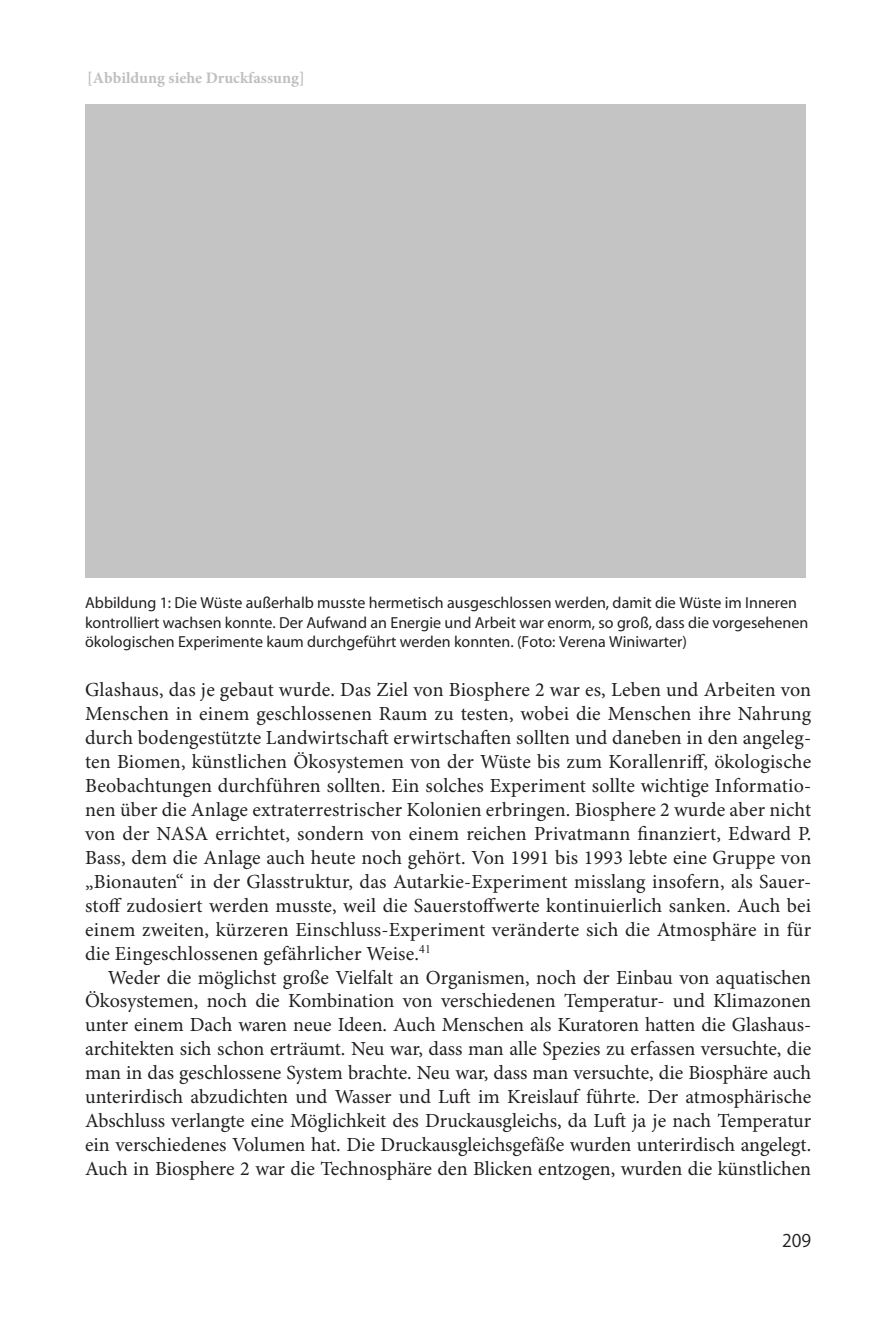
<style>
.page{position:relative;width:885px;height:1327px;background:#fff}
.page>*{position:absolute;margin:0;border:0;box-sizing:border-box;transform-origin:0 0}
.t1{font:20px/24px "Minion Pro";color:#231f20;text-align:justify}
.t2{font:20px "Myriad MM 350 550";color:#231f20}
.t3{font:16px/19.2px "Myriad MM 400 600";color:#231f20}
.t4{font:700 16px "Minion Pro";color:#bfbfbf}
</style>
<div class="page">
<p class="t4" style="left:87px;top:66px;width:219px">[Abbildung siehe Druckfassung]</p>
<p class="t3" style="left:85px;top:594px;width:724px">Abbildung 1: Die Wüste außerhalb musste hermetisch ausgeschlossen werden, damit die Wüste im Inneren kontrolliert wachsen konnte. Der Aufwand an Energie und Arbeit war enorm, so groß, dass die vorgesehenen ökologischen Experimente kaum durchgeführt werden konnten. (Foto: Verena Winiwarter)</p>
<p class="t1" style="left:85px;top:678px;width:727px">Glashaus, das je gebaut wurde. Das Ziel von Biosphere 2 war es, Leben und Arbeiten von Menschen in einem geschlossenen Raum zu testen, wobei die Menschen ihre Nahrung durch bodengestützte Landwirtschaft erwirtschaften sollten und daneben in den angeleg&shy;ten Biomen, künstlichen Ökosystemen von der Wüste bis zum Korallenriff, ökologische Beobachtungen durchführen sollten. Ein solches Experiment sollte wichtige Informatio&shy;nen über die Anlage extraterrestrischer Kolonien erbringen. Biosphere 2 wurde aber nicht von der NASA errichtet, sondern von einem reichen Privatmann finanziert, Edward P.<br>Bass, dem die Anlage auch heute noch gehört. Von 1991 bis 1993 lebte eine Gruppe von „Bionauten“ in der Glasstruktur, das Autarkie-Experiment misslang insofern, als Sauer&shy;stoff zudosiert werden musste, weil die Sauerstoffwerte kontinuierlich sanken. Auch bei einem zweiten, kürzeren Einschluss-Experiment veränderte sich die Atmosphäre in für die Eingeschlossenen gefährlicher Weise.<sup>41</sup></p>
<p class="t1" style="left:85px;top:966px;width:727px;text-indent:23px">Weder die möglichst große Vielfalt an Organismen, noch der Einbau von aquatischen Ökosystemen, noch die Kombination von verschiedenen Temperatur- und Klimazonen unter einem Dach waren neue Ideen. Auch Menschen als Kuratoren hatten die Glashaus&shy;architekten sich schon erträumt. Neu war, dass man alle Spezies zu erfassen versuchte, die man in das geschlossene System brachte. Neu war, dass man versuchte, die Biosphäre auch unterirdisch abzudichten und Wasser und Luft im Kreislauf führte. Der atmosphärische Abschluss verlangte eine Möglichkeit des Druckausgleichs, da Luft ja je nach Temperatur ein verschiedenes Volumen hat. Die Druckausgleichsgefäße wurden unterirdisch angelegt.<br>Auch in Biosphere 2 war die Technosphäre den Blicken entzogen, wurden die künstlichen</p>
<p class="t2" style="left:782px;top:1230px;width:31px">209</p>
</div>
